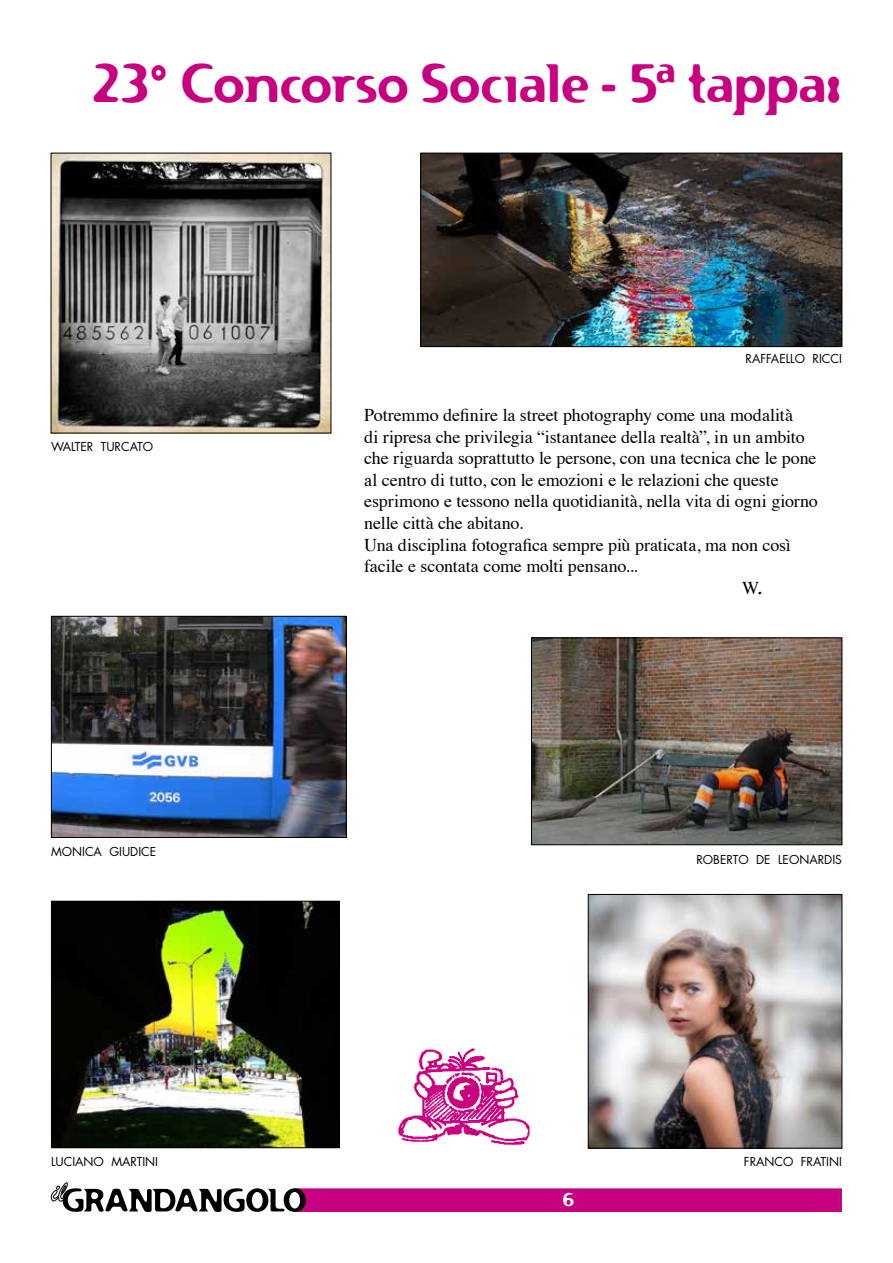
<style>
.page{position:relative;width:893px;height:1263px;background:#fff}
.page>*{position:absolute;margin:0;border:0;box-sizing:border-box;transform-origin:0 0}
.t1{font:52.5px "Flexure";letter-spacing:-.025em;color:#c7017f;scale:.91 1}
.t2{font:18px "Times";letter-spacing:-.01em;color:#000}
.t3{font:18px "Flexure";color:#fff}
.t4{font:12px "Futura Std";color:#000}
.s1{font-weight:700;font-style:italic}
</style>
<div class="page">
<svg style="left:51px;top:1182px;width:791px;height:30px"></svg>
<img style="left:398px;top:1048px;width:132px;height:98px">
<img style="left:533px;top:639px;width:307px;height:204px">
<div style="left:531px;top:637px;width:311px;height:208px;border:1px solid #000"></div>
<img style="left:590px;top:896px;width:250px;height:250px">
<div style="left:588px;top:894px;width:254px;height:254px;border:1px solid #000"></div>
<img style="left:53px;top:618px;width:292px;height:218px">
<div style="left:51px;top:616px;width:296px;height:222px;border:1px solid #000"></div>
<img style="left:53px;top:903px;width:284px;height:243px">
<div style="left:51px;top:901px;width:288px;height:247px;border:1px solid #000"></div>
<img style="left:422px;top:155px;width:418px;height:190px">
<div style="left:420px;top:153px;width:422px;height:194px;border:1px solid #000"></div>
<img style="left:53px;top:155px;width:276px;height:276px">
<h1 class="t1" style="left:90px;top:51px;width:827px">23° Concorso Sociale - 5ª tappa:</h1>
<p class="t4" style="left:51px;top:439px;width:104px">WALTER TURCATO</p>
<p class="t4" style="left:51px;top:844px;width:107px">MONICA GIUDICE</p>
<p class="t4" style="left:746px;top:351px;width:98px">RAFFAELLO RICCI</p>
<p class="t2" style="left:364px;top:398px;width:430px">Potremmo definire la street photography come una modalità</p>
<p class="t2" style="left:364px;top:420px;width:442px">di ripresa che privilegia “istantanee della realtà”, in un ambito</p>
<p class="t2" style="left:364px;top:441px;width:454px">che riguarda soprattutto le persone, con una tecnica che le pone</p>
<p class="t2" style="left:364px;top:463px;width:416px">al centro di tutto, con le emozioni e le relazioni che queste</p>
<p class="t2" style="left:364px;top:485px;width:455px">esprimono e tessono nella quotidianità, nella vita di ogni giorno</p>
<p class="t2" style="left:364px;top:506px;width:160px">nelle città che abitano.</p>
<p class="t2" style="left:364px;top:528px;width:428px">Una disciplina fotografica sempre più praticata, ma non così</p>
<p class="t2" style="left:364px;top:549px;width:275px">facile e scontata come molti pensano...</p>
<p class="t2" style="left:742px;top:571px;width:21px">W<span class="s1">.</span></p>
<p class="t4" style="left:696px;top:851px;width:147px">ROBERTO DE LEONARDIS</p>
<p class="t4" style="left:51px;top:1153px;width:109px">LUCIANO MARTINI</p>
<p class="t4" style="left:744px;top:1153px;width:100px">FRANCO FRATINI</p>
<p class="t3" style="left:562px;top:1188px;width:14px">6</p>
</div>
